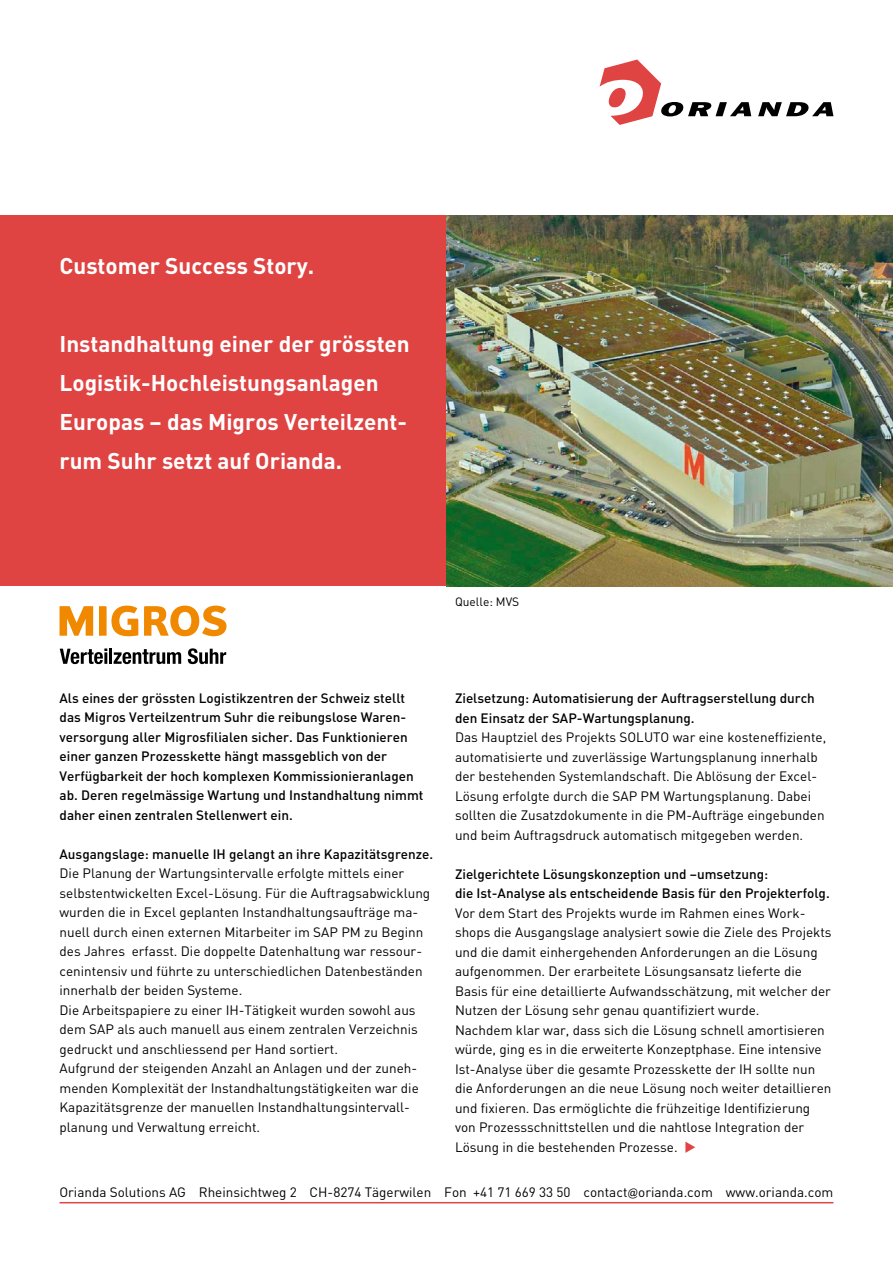
<style>
.page{position:relative;width:893px;height:1263px;background:#fff}
.page>*{position:absolute;margin:0;border:0;box-sizing:border-box;transform-origin:0 0}
.t1{font:22.5px/39px "DIN Bold";color:#fff}
.t2{font:13.5px/19.5px "DIN";color:#000}
.t3{font:13.5px/19.5px "DIN Medium";color:#000}
.t4{font:12px "DIN";color:#000}
.s1{color:#df4443}
.s2{font-family:"Univers BQ";font-size:12px}
</style>
<div class="page">
<div style="left:0;top:216px;width:446px;height:370px;background:#df4443"></div>
<svg style="left:600px;top:60px;width:233px;height:65px"></svg>
<hr style="left:60px;top:1202px;width:773px;height:1px;background:#df4443">
<img style="left:446px;top:216px;width:447px;height:370px">
<svg style="left:60px;top:606px;width:33px;height:30px"></svg>
<svg style="left:99px;top:606px;width:39px;height:30px"></svg>
<svg style="left:144px;top:606px;width:82px;height:30px"></svg>
<svg style="left:60px;top:648px;width:47px;height:16px"></svg>
<hr style="left:109px;top:649px;width:3px;height:15px;background:#000">
<svg style="left:114px;top:649px;width:67px;height:15px"></svg>
<svg style="left:188px;top:648px;width:38px;height:16px"></svg>
<h1 class="t1" style="left:60px;top:245px;width:256px">Customer Success Story.</h1>
<h1 class="t1" style="left:60px;top:323px;width:352px">Instandhaltung einer der grössten<br>Logistik-Hochleistungsanlagen<br>Europas – das Migros Verteilzent&shy;rum Suhr setzt auf Orianda.</h1>
<p class="t4" style="left:455px;top:594px;width:66px">Quelle: MVS</p>
<p class="t3" style="left:60px;top:688px;width:365px">Als eines der grössten Logistikzentren der Schweiz stellt das Migros Verteilzentrum Suhr die reibungslose Waren&shy;versorgung aller Migrosfilialen sicher. Das Funktionieren einer ganzen Prozesskette hängt massgeblich von der Verfügbarkeit der hoch komplexen Kommissionieranlagen ab. Deren regelmässige Wartung und Instandhaltung nimmt daher einen zentralen Stellenwert ein.</p>
<p class="t3" style="left:60px;top:844px;width:375px">Ausgangslage: manuelle IH gelangt an ihre Kapazitätsgrenze.</p>
<p class="t2" style="left:60px;top:863px;width:372px">Die Planung der Wartungsintervalle erfolgte mittels einer selbstentwickelten Excel-Lösung. Für die Auftragsabwicklung wurden die in Excel geplanten Instandhaltungsaufträge ma&shy;nuell durch einen externen Mitarbeiter im SAP PM zu Beginn des Jahres erfasst. Die doppelte Datenhaltung war ressour&shy;cenintensiv und führte zu unterschiedlichen Datenbeständen innerhalb der beiden Systeme.<br>Die Arbeitspapiere zu einer IH-Tätigkeit wurden sowohl aus dem SAP als auch manuell aus einem zentralen Verzeichnis gedruckt und anschliessend per Hand sortiert.<br>Aufgrund der steigenden Anzahl an Anlagen und der zuneh&shy;menden Komplexität der Instandhaltungstätigkeiten war die Kapazitätsgrenze der manuellen Instandhaltungsintervall&shy;planung und Verwaltung erreicht.</p>
<p class="t3" style="left:455px;top:688px;width:361px">Zielsetzung: Automatisierung der Auftragserstellung durch den Einsatz der SAP-Wartungsplanung.</p>
<p class="t2" style="left:455px;top:727px;width:373px">Das Hauptziel des Projekts SOLUTO war eine kosteneffiziente, automatisierte und zuverlässige Wartungsplanung innerhalb der bestehenden Systemlandschaft. Die Ablösung der Excel-Lösung erfolgte durch die SAP PM Wartungsplanung. Dabei sollten die Zusatzdokumente in die PM-Aufträge eingebunden und beim Auftragsdruck automatisch mitgegeben werden.</p>
<p class="t3" style="left:455px;top:863px;width:376px">Zielgerichtete Lösungskonzeption und –umsetzung:<br>die Ist-Analyse als entscheidende Basis für den Projekterfolg.</p>
<p class="t2" style="left:455px;top:903px;width:378px">Vor dem Start des Projekts wurde im Rahmen eines Work&shy;shops die Ausgangslage analysiert sowie die Ziele des Projekts und die damit einhergehenden Anforderungen an die Lösung aufgenommen. Der erarbeitete Lösungsansatz lieferte die Basis für eine detaillierte Aufwandsschätzung, mit welcher der Nutzen der Lösung sehr genau quantifiziert wurde.<br>Nachdem klar war, dass sich die Lösung schnell amortisieren würde, ging es in die erweiterte Konzeptphase. Eine intensive Ist-Analyse über die gesamte Prozesskette der IH sollte nun die Anforderungen an die neue Lösung noch weiter detaillieren und fixieren. Das ermöglichte die frühzeitige Identifizierung von Prozessschnittstellen und die nahtlose Integration der Lösung in die bestehenden Prozesse. <span class="s1">◆</span></p>
<p class="t2" style="left:60px;top:1182px;width:775px">Orianda Solutions AG Rheinsichtweg 2 CH-8274 Tägerwilen Fon +41 71 669 33 50 contact<span class="s2">@</span>orianda.com www.orianda.com</p>
</div>
